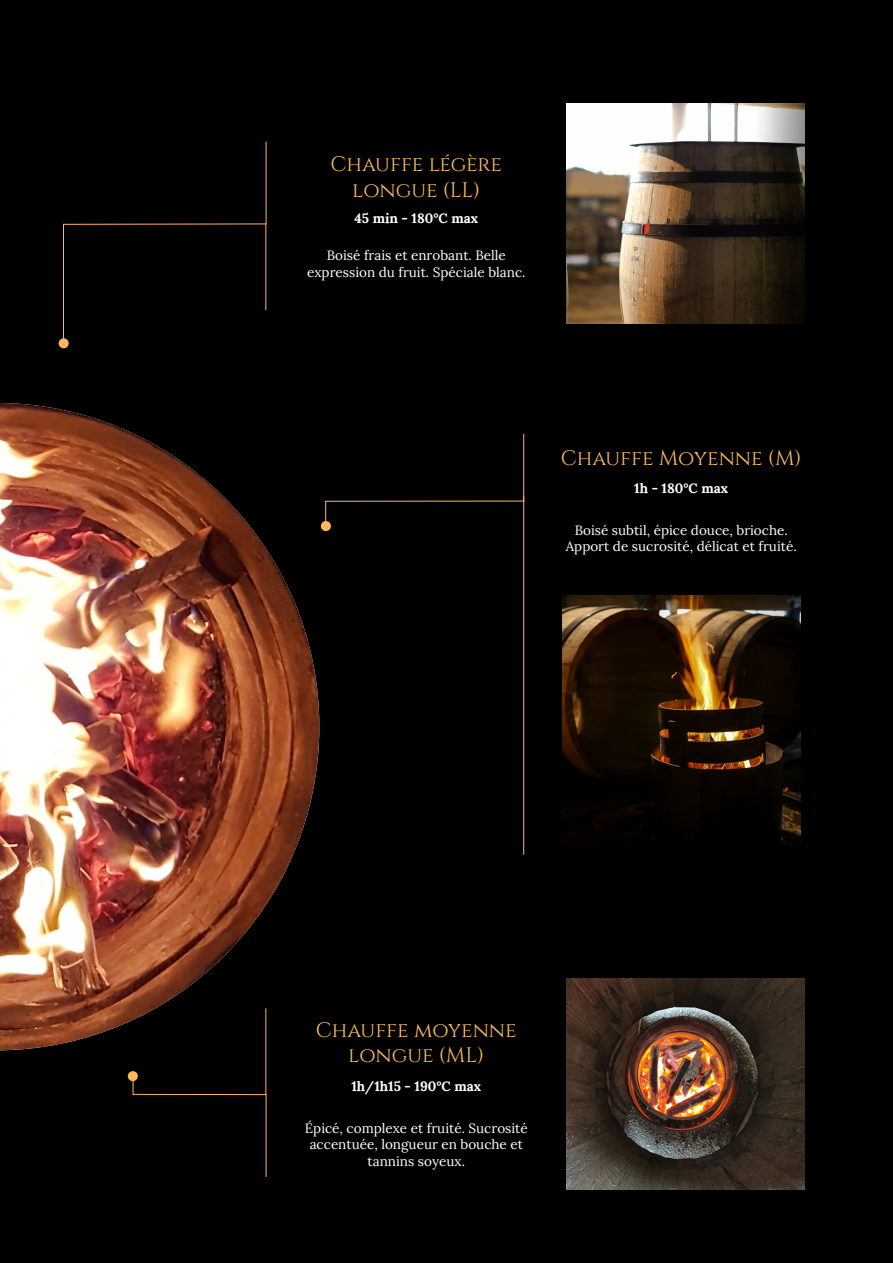
<style>
.page{position:relative;width:893px;height:1263px;background:#000}
.page>*{position:absolute;margin:0;border:0;box-sizing:border-box;transform-origin:0 0}
.t1{font:21px/25.2px "Cinzel";color:#fcba61;text-align:center}
.t2{font:13.5px/16.2px "Lora";color:#fff;text-align:center}
.t3{font:700 13.5px "Lora";color:#fff}
</style>
<div class="page">
<div style="left:59px;top:338px;width:10px;height:10px;background:#ffb759;border-radius:50%"></div>
<svg style="left:63px;top:141px;width:204px;height:203px"></svg>
<hr style="left:265px;top:224px;width:1px;height:86px;background:#ffb759">
<img style="left:566px;top:103px;width:238px;height:220px">
<div style="left:321px;top:521px;width:10px;height:10px;background:#ffb759;border-radius:50%"></div>
<svg style="left:325px;top:433px;width:199px;height:92px"></svg>
<hr style="left:523px;top:496px;width:1px;height:359px;background:#ffb759">
<img style="left:562px;top:595px;width:238px;height:250px">
<div style="left:128px;top:1071px;width:10px;height:10px;background:#ffb759;border-radius:50%"></div>
<svg style="left:132px;top:1076px;width:135px;height:101px"></svg>
<hr style="left:265px;top:1008px;width:1px;height:87px;background:#ffb759">
<img style="left:566px;top:978px;width:238px;height:212px">
<img style="left:0;top:403px;width:319px;height:647px">
<p class="t1" style="left:331px;top:152px;width:173px">Chauffe légère longue (LL)</p>
<p class="t3" style="left:354px;top:206px;width:125px">45 min - 180°C max</p>
<p class="t2" style="left:307px;top:247px;width:220px">Boisé frais et enrobant. Belle expression du fruit. Spéciale blanc.</p>
<p class="t1" style="left:561px;top:446px;width:242px">Chauffe Moyenne (M)</p>
<p class="t3" style="left:634px;top:476px;width:96px">1h - 180°C max</p>
<p class="t2" style="left:566px;top:521px;width:232px">Boisé subtil, épice douce, brioche.<br>Apport de sucrosité, délicat et fruité.</p>
<p class="t1" style="left:316px;top:1018px;width:202px">Chauffe moyenne</p>
<p class="t1" style="left:348px;top:1043px;width:138px">longue (ML)</p>
<p class="t3" style="left:351px;top:1075px;width:131px">1h/1h15 - 190°C max</p>
<p class="t2" style="left:305px;top:1119px;width:224px">Épicé, complexe et fruité. Sucrosité accentuée, longueur en bouche et tannins soyeux.</p>
</div>
